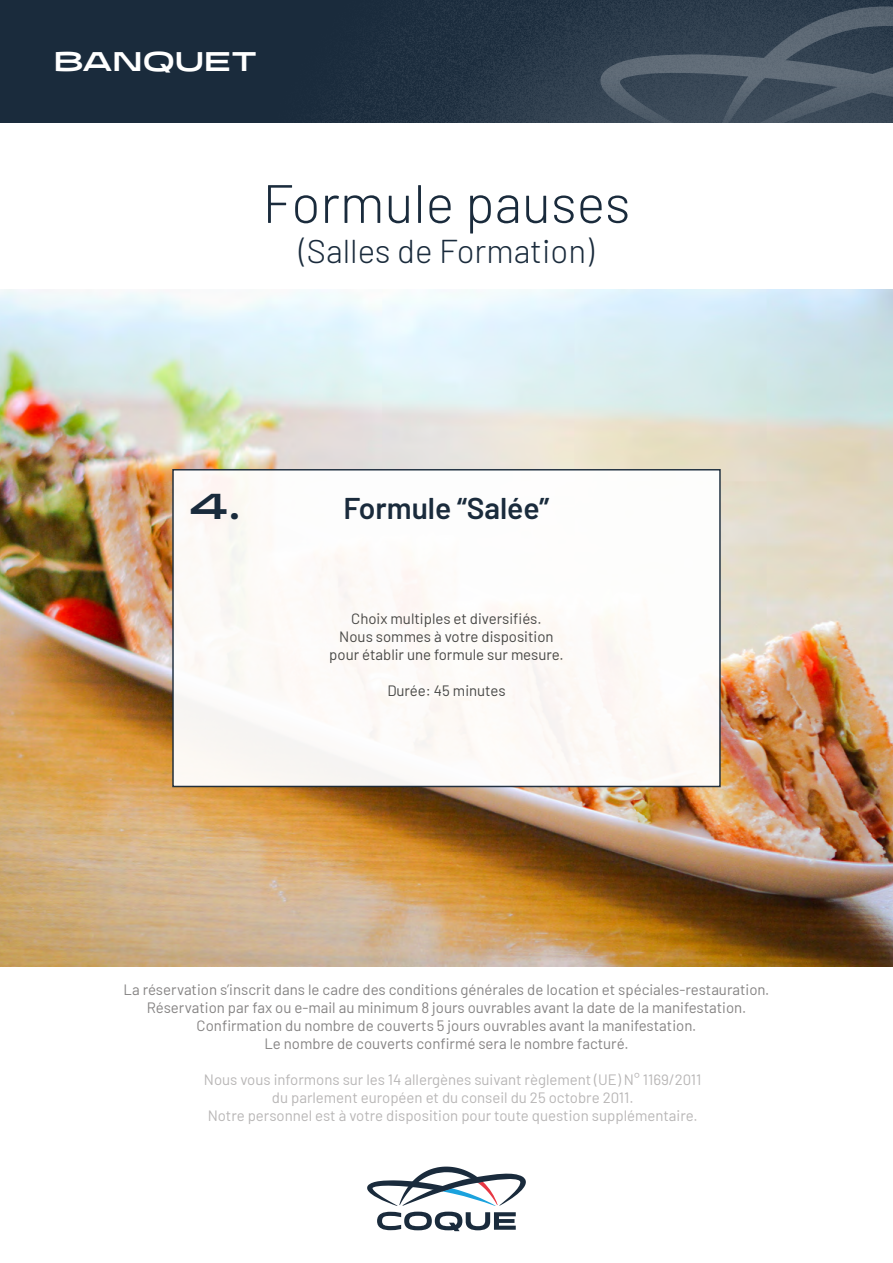
<style>
.page{position:relative;width:893px;height:1263px;background:#fff}
.page>*{position:absolute;margin:0;border:0;box-sizing:border-box;transform-origin:0 0}
.t1{font:300 54px "Barlow";color:#1a2b3c}
.t2{font:500 36px "Taruno Wide";color:#1a2b3c}
.t3{font:300 33px "Barlow";color:#1a2b3c}
.t4{font:600 30px "Barlow";color:#1a2b3c}
.t5{font:500 27px "Taruno Wide";color:#fff}
.t6{font:15px/18px "Barlow";color:#858383;text-align:center}
.t7{font:15px/18px "Barlow";color:#b8b6b6;text-align:center}
.t8{font:15px/18px "Barlow";color:#474745;text-align:center}
</style>
<div class="page">
<div style="left:0;top:0;width:893px;height:122px;background:#1a2b3c"></div>
<div style="left:208px;top:0;width:685px;height:874px;background:#fff;opacity:.3"></div>
<svg style="left:368px;top:0;width:525px;height:290px"></svg>
<svg style="left:367px;top:1166px;width:159px;height:65px"></svg>
<img style="left:0;top:290px;width:893px;height:676px">
<div style="left:172px;top:469px;width:549px;height:318px;background:#fff;border:2px solid #1a2b3c"></div>
<h3 class="t5" style="left:54px;top:46px;width:205px">BANQUET</h3>
<h1 class="t1" style="left:263px;top:165px;width:369px">Formule pauses</h1>
<h3 class="t3" style="left:299px;top:227px;width:296px">(Salles de Formation)</h3>
<h2 class="t2" style="left:190px;top:485px;width:53px">4.</h2>
<h3 class="t4" style="left:343px;top:486px;width:207px">Formule “Salée”</h3>
<p class="t8" style="left:329px;top:609px;width:236px">Choix multiples et diversifiés.<br>Nous sommes à votre disposition pour établir une formule sur mesure.</p>
<p class="t8" style="left:387px;top:681px;width:120px">Durée: 45 minutes</p>
<p class="t6" style="left:124px;top:979px;width:647px">La réservation s’inscrit dans le cadre des conditions générales de location et spéciales-restauration.<br>Réservation par fax ou e-mail au minimum 8 jours ouvrables avant la date de la manifestation.<br>Confirmation du nombre de couverts 5 jours ouvrables avant la manifestation.<br>Le nombre de couverts confirmé sera le nombre facturé.</p>
<p class="t7" style="left:204px;top:1070px;width:499px">Nous vous informons sur les 14 allergènes suivant règlement (UE) N° 1169/2011 du parlement européen et du conseil du 25 octobre 2011.<br>Notre personnel est à votre disposition pour toute question supplémentaire.</p>
</div>
